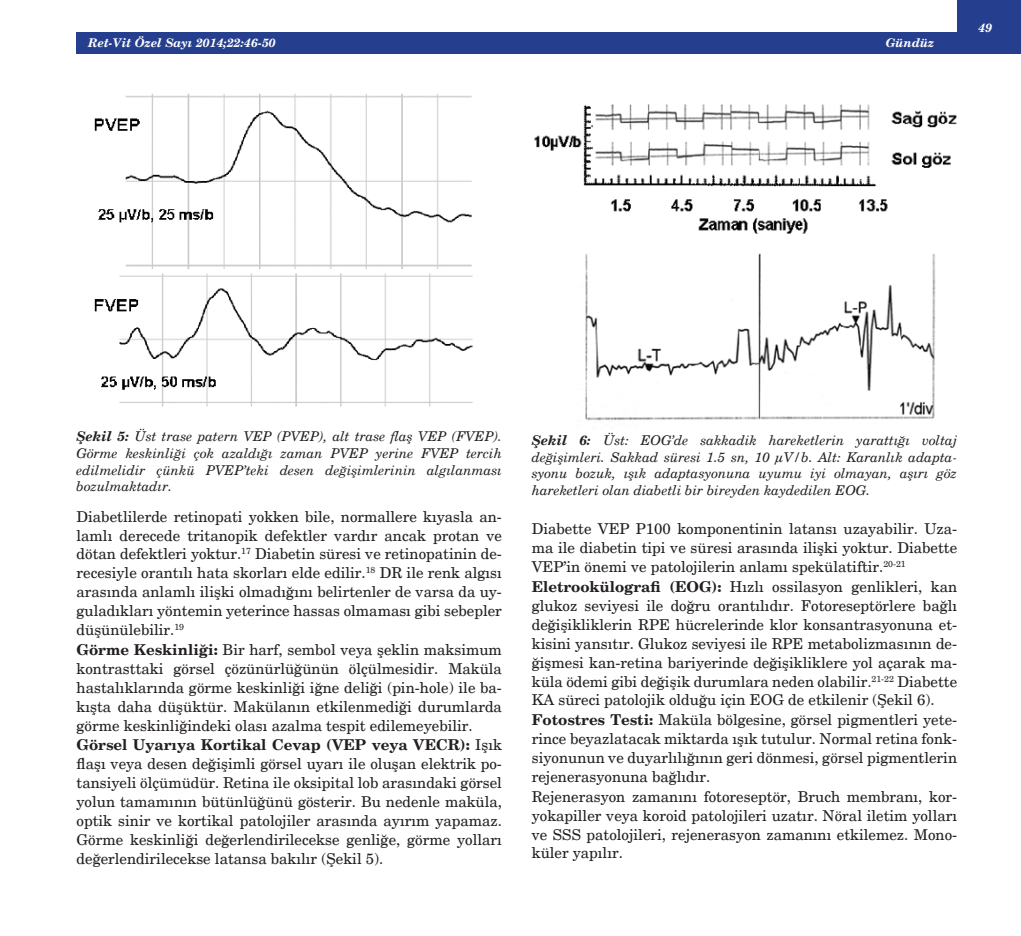
<style>
.page{position:relative;width:1021px;height:936px;background:#fff}
.page>*{position:absolute;margin:0;border:0;box-sizing:border-box;transform-origin:0 0}
.t1{font:15px/18.9px "New Century Schlbk";color:#231f20;text-align:justify}
.dipnotlar{font:italic 13.5px/16.5px "New Century Schlbk";color:#231f20;text-align:justify}
.t2{font:italic 700 12px "New Century Schlbk";color:#fff}
.s1{font-weight:700}
</style>
<div class="page">
<div style="left:957px;top:0;width:63px;height:53px;background:#253f8e"></div>
<div style="left:77px;top:32px;width:943px;height:21px;background:#253f8e"></div>
<img style="left:534px;top:104px;width:423px;height:317px">
<img style="left:94px;top:93px;width:379px;height:314px">
<p class="t2" style="left:88px;top:35px;width:189px">Ret-Vit Özel Sayı 2014;22:46-50</p>
<p class="t2" style="left:885px;top:35px;width:50px">Gündüz</p>
<p class="t2" style="left:978px;top:20px;width:15px">49</p>
<p class="dipnotlar" style="left:77px;top:428px;width:427px"><span class="s1">Şekil 5:</span> Üst trase patern VEP (PVEP), alt trase flaş VEP (FVEP).<br>Görme keskinliği çok azaldığı zaman PVEP yerine FVEP tercih edilmelidir çünkü PVEP’teki desen değişimlerinin algılanması bozulmaktadır.</p>
<p class="t1" style="left:77px;top:507px;width:427px">Diabetlilerde retinopati yokken bile, normallere kıyasla an&shy;lamlı derecede tritanopik defektler vardır ancak protan ve dötan defektleri yoktur.<sup>17</sup> Diabetin süresi ve retinopatinin de&shy;recesiyle orantılı hata skorları elde edilir.<sup>18</sup> DR ile renk algısı arasında anlamlı ilişki olmadığını belirtenler de varsa da uy&shy;guladıkları yöntemin yeterince hassas olmaması gibi sebepler düşünülebilir.<sup>19</sup></p>
<p class="t1" style="left:77px;top:640px;width:427px"><span class="s1">Görme Keskinliği:</span> Bir harf, sembol veya şeklin maksimum kontrasttaki görsel çözünürlüğünün ölçülmesidir. Maküla hastalıklarında görme keskinliği iğne deliği (pin-hole) ile ba&shy;kışta daha düşüktür. Makülanın etkilenmediği durumlarda görme keskinliğindeki olası azalma tespit edilemeyebilir.</p>
<p class="t1" style="left:77px;top:735px;width:427px"><span class="s1">Görsel Uyarıya Kortikal Cevap (VEP veya VECR):</span> Işık flaşı veya desen değişimli görsel uyarı ile oluşan elektrik po&shy;tansiyeli ölçümüdür. Retina ile oksipital lob arasındaki görsel yolun tamamının bütünlüğünü gösterir. Bu nedenle maküla, optik sinir ve kortikal patolojiler arasında ayırım yapamaz.<br>Görme keskinliği değerlendirilecekse genliğe, görme yolları değerlendirilecekse latansa bakılır (Şekil 5).</p>
<p class="dipnotlar" style="left:531px;top:432px;width:427px"><span class="s1">Şekil 6:</span> Üst: EOG’de sakkadik hareketlerin yarattığı voltaj değişimleri. Sakkad süresi 1.5 sn, 10 µV/b. Alt: Karanlık adapta&shy;syonu bozuk, ışık adaptasyonuna uyumu iyi olmayan, aşırı göz hareketleri olan diabetli bir bireyden kaydedilen EOG.</p>
<p class="t1" style="left:531px;top:519px;width:427px">Diabette VEP P100 komponentinin latansı uzayabilir. Uza&shy;ma ile diabetin tipi ve süresi arasında ilişki yoktur. Diabette VEP’in önemi ve patolojilerin anlamı spekülatiftir.<sup>20-21</sup></p>
<p class="t1" style="left:531px;top:577px;width:427px"><span class="s1">Eletrookülografi (EOG):</span> Hızlı ossilasyon genlikleri, kan glukoz seviyesi ile doğru orantılıdır. Fotoreseptörlere bağlı değişikliklerin RPE hücrelerinde klor konsantrasyonuna et&shy;kisini yansıtır. Glukoz seviyesi ile RPE metabolizmasının de&shy;ğişmesi kan-retina bariyerinde değişikliklere yol açarak ma&shy;küla ödemi gibi değişik durumlara neden olabilir.<sup>21-22</sup> Diabette KA süreci patolojik olduğu için EOG de etkilenir (Şekil 6).</p>
<p class="t1" style="left:531px;top:710px;width:427px"><span class="s1">Fotostres Testi:</span> Maküla bölgesine, görsel pigmentleri yete&shy;rince beyazlatacak miktarda ışık tutulur. Normal retina fonk&shy;siyonunun ve duyarlılığının geri dönmesi, görsel pigmentlerin rejenerasyonuna bağlıdır.</p>
<p class="t1" style="left:531px;top:787px;width:427px">Rejenerasyon zamanını fotoreseptör, Bruch membranı, kor&shy;yokapiller veya koroid patolojileri uzatır. Nöral iletim yolları ve SSS patolojileri, rejenerasyon zamanını etkilemez. Mono&shy;küler yapılır.</p>
</div>
